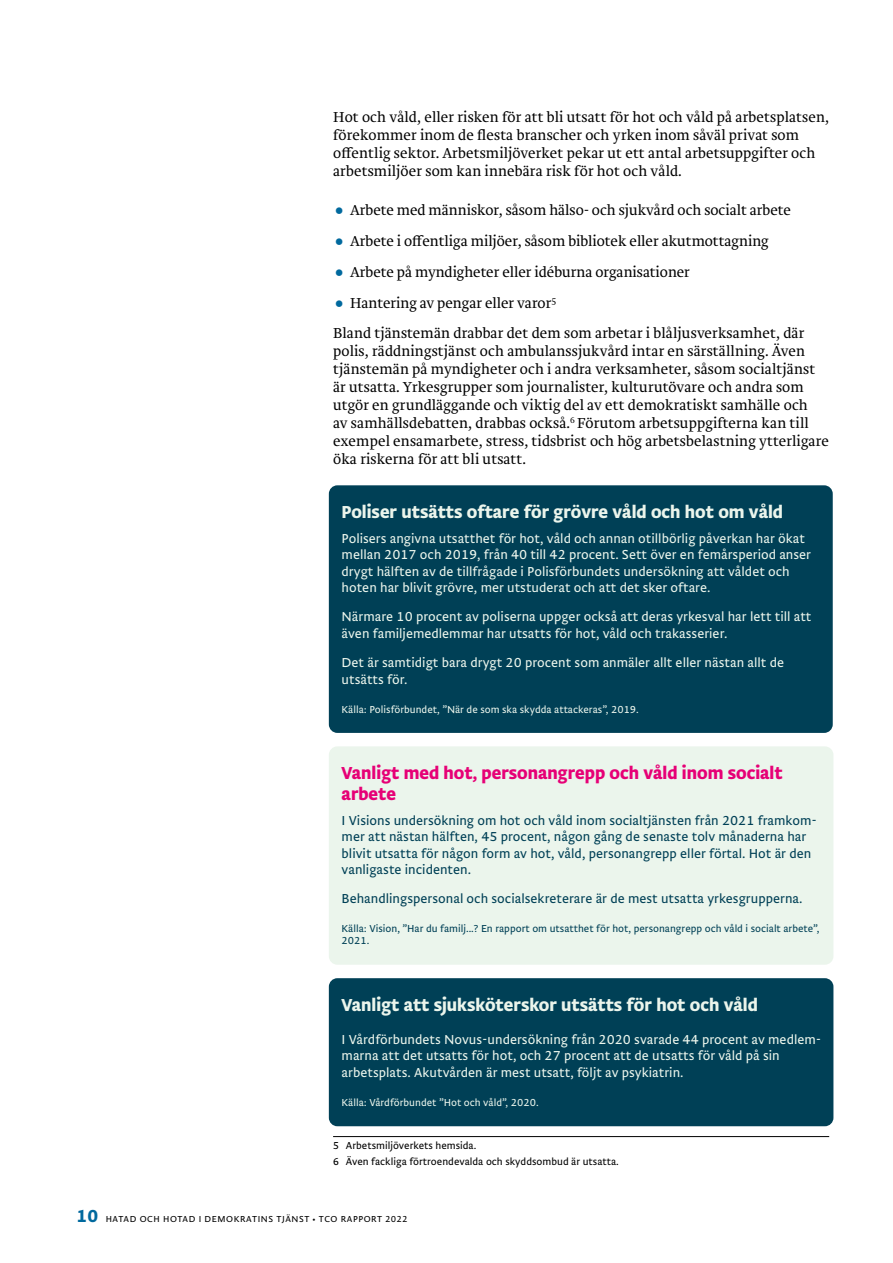
<style>
.page{position:relative;width:893px;height:1263px;background:#fff}
.page>*{position:absolute;margin:0;border:0;box-sizing:border-box;transform-origin:0 0}
.Faktarubrik_cerise_i{font:700 18px "Brioni Sans Std";color:#ebf5ec}
.Faktarubrik_cerise_i-2{font:700 18px/21px "Brioni Sans Std";color:#e60076}
.Brödtext{font:300 15px/18px "Brioni Std";letter-spacing:.01em;color:#000}
.Bröd_faktaruta_bakgr{font:300 13.5px/16.5px "Brioni Sanst Std";color:#ebf5ec}
.Bröd_faktaruta_bakgr-2{font:300 13.5px/16.5px "Brioni Sanst Std";color:#004056}
.Faktarubrik_cerise_i-3{font:300 13.5px/16.5px "Brioni Sanst Std";color:#ebf5ec}
.Källa_i_faktaruta_ka{font:300 10.5px/12px "Brioni Sanst Std";color:#004056}
.Källa_i_faktaruta_ka-2{font:300 10.5px "Brioni Sanst Std";color:#ebf5ec}
.Fotnot_1_siffra{font:300 10.5px "Brioni Sanst Std";color:#000}
.t1{font:300 9px "Brioni Sanst Std";letter-spacing:.065em;color:#000}
.s1{font-size:28.5px;color:#00699e}
.s2{font-family:"Brioni Sans Std";font-weight:700;font-size:18px;color:#00699e}
</style>
<div class="page">
<hr style="left:333px;top:1136px;width:496px;height:1px;background:#000">
<div style="left:329px;top:485px;width:504px;height:248px;background:#004056;border-radius:9px"></div>
<div style="left:329px;top:746px;width:504px;height:219px;background:#ebf5ec;border-radius:9px"></div>
<div style="left:329px;top:978px;width:504px;height:148px;background:#004056;border-radius:9px"></div>
<p class="Brödtext" style="left:333px;top:108px;width:497px">Hot och våld, eller risken för att bli utsatt för hot och våld på arbetsplatsen, förekommer inom de flesta branscher och yrken inom såväl privat som offentlig sektor. Arbetsmiljöverket pekar ut ett antal arbetsuppgifter och arbetsmiljöer som kan innebära risk för hot och våld.</p>
<p class="Brödtext" style="left:333px;top:202px;width:459px"><span class="s1">•</span> Arbete med människor, såsom hälso- och sjukvård och socialt arbete</p>
<p class="Brödtext" style="left:333px;top:232px;width:437px"><span class="s1">•</span> Arbete i offentliga miljöer, såsom bibliotek eller akutmottagning</p>
<p class="Brödtext" style="left:333px;top:263px;width:358px"><span class="s1">•</span> Arbete på myndigheter eller idéburna organisationer</p>
<p class="Brödtext" style="left:333px;top:294px;width:225px"><span class="s1">•</span> Hantering av pengar eller varor<sup>5</sup></p>
<p class="Brödtext" style="left:333px;top:325px;width:497px">Bland tjänstemän drabbar det dem som arbetar i blåljusverksamhet, där polis, räddningstjänst och ambulanssjukvård intar en särställning. Även tjänstemän på myndigheter och i andra verksamheter, såsom socialtjänst är utsatta. Yrkesgrupper som journalister, kulturutövare och andra som utgör en grundläggande och viktig del av ett demokratiskt samhälle och<br>av samhällsdebatten, drabbas också.<sup>6</sup> Förutom arbetsuppgifterna kan till exempel ensamarbete, stress, tidsbrist och hög arbetsbelastning ytterligare öka riskerna för att bli utsatt.</p>
<p class="Faktarubrik_cerise_i" style="left:342px;top:498px;width:443px">Poliser utsätts oftare för grövre våld och hot om våld</p>
<p class="Bröd_faktaruta_bakgr" style="left:342px;top:529px;width:471px">Polisers angivna utsatthet för hot, våld och annan otillbörlig påverkan har ökat mellan 2017 och 2019, från 40 till 42 procent. Sett över en femårsperiod anser drygt hälften av de tillfrågade i Polisförbundets undersökning att våldet och hoten har blivit grövre, mer utstuderat och att det sker oftare.</p>
<p class="Bröd_faktaruta_bakgr" style="left:342px;top:608px;width:471px">Närmare 10 procent av poliserna uppger också att deras yrkesval har lett till att även familjemedlemmar har utsatts för hot, våld och trakasserier.</p>
<p class="Bröd_faktaruta_bakgr" style="left:342px;top:654px;width:444px">Det är samtidigt bara drygt 20 procent som anmäler allt eller nästan allt de utsätts för.</p>
<p class="Källa_i_faktaruta_ka-2" style="left:342px;top:702px;width:298px">Källa: Polisförbundet, ”När de som ska skydda attackeras”, 2019.</p>
<p class="Faktarubrik_cerise_i-2" style="left:342px;top:761px;width:443px">Vanligt med hot, personangrepp och våld inom socialt arbete</p>
<p class="Bröd_faktaruta_bakgr-2" style="left:342px;top:811px;width:477px">I Visions undersökning om hot och våld inom socialtjänsten från 2021 framkom&shy;mer att nästan hälften, 45 procent, någon gång de senaste tolv månaderna har blivit utsatta för någon form av hot, våld, personangrepp eller förtal. Hot är den vanligaste incidenten.</p>
<p class="Bröd_faktaruta_bakgr-2" style="left:342px;top:890px;width:461px">Behandlingspersonal och socialsekreterare är de mest utsatta yrkesgrupperna.</p>
<p class="Källa_i_faktaruta_ka" style="left:342px;top:922px;width:479px">Källa: Vision, ”Har du familj...? En rapport om utsatthet för hot, personangrepp och våld i socialt arbete”,<br>2021.</p>
<p class="Faktarubrik_cerise_i" style="left:342px;top:991px;width:418px">Vanligt att sjuksköterskor utsätts för hot och våld</p>
<p class="Faktarubrik_cerise_i-3" style="left:342px;top:1030px;width:481px">I Vårdförbundets Novus-undersökning från 2020 svarade 44 procent av medlem&shy;marna att det utsatts för hot, och 27 procent att de utsatts för våld på sin arbetsplats. Akutvården är mest utsatt, följt av psykiatrin.</p>
<p class="Källa_i_faktaruta_ka-2" style="left:342px;top:1095px;width:197px">Källa: Vårdförbundet ”Hot och våld”, 2020.</p>
<p class="Fotnot_1_siffra" style="left:333px;top:1138px;width:144px">5 Arbetsmiljöverkets hemsida.</p>
<p class="Fotnot_1_siffra" style="left:333px;top:1154px;width:286px">6 Även fackliga förtroendevalda och skyddsombud är utsatta.</p>
<p class="t1" style="left:77px;top:1213px;width:332px"><span class="s2">10</span> HATAD OCH HOTAD I DEMOKRATINS TJÄNST • TCO RAPPORT 2022</p>
</div>
